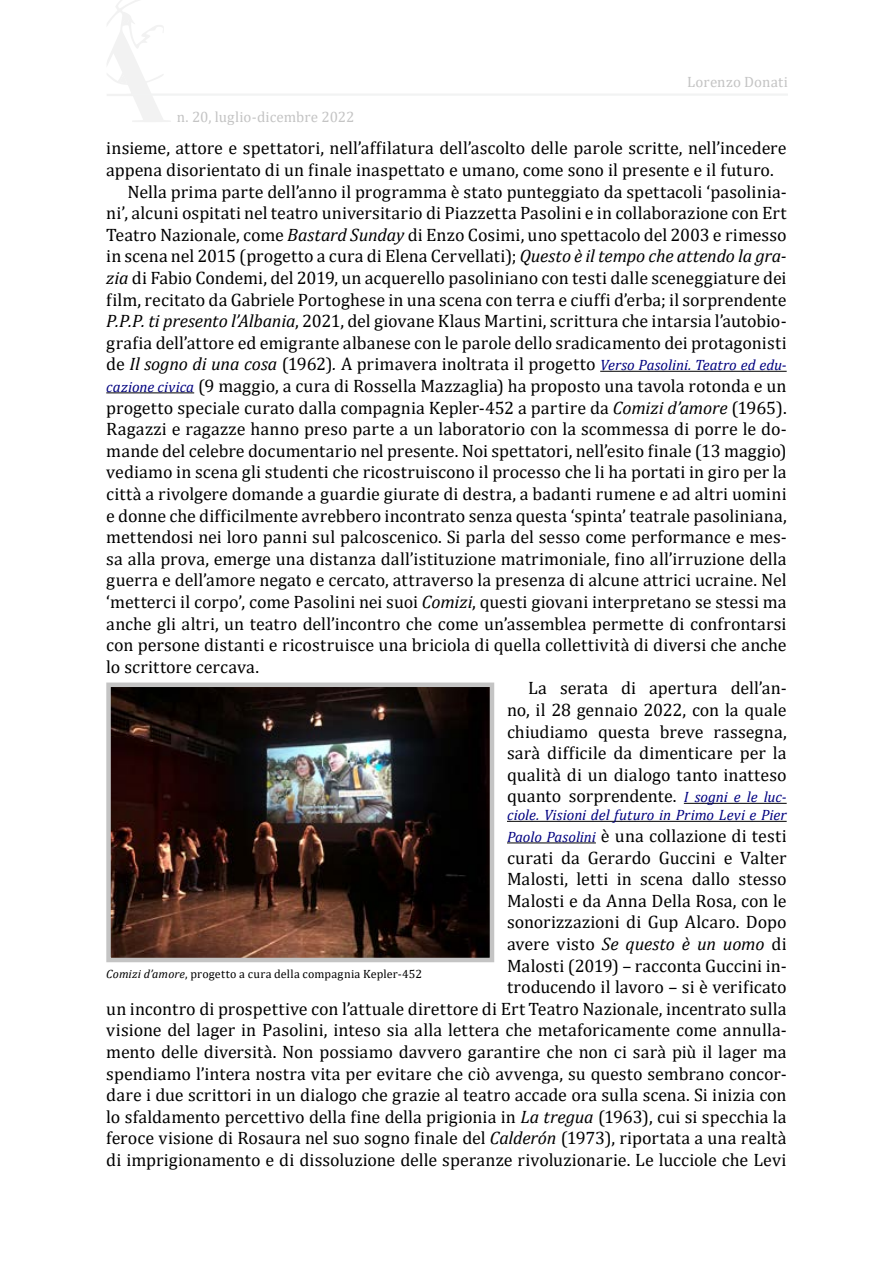
<style>
.page{position:relative;width:893px;height:1263px;background:#fff}
.page>*{position:absolute;margin:0;border:0;box-sizing:border-box;transform-origin:0 0}
.t1{font:18px/21.6px "Cambria";letter-spacing:.005em;color:#000;text-align:right}
.t2{font:italic 15px "Cambria";color:#000080}
.t3{font:15px "Cambria";letter-spacing:.005em;color:#c4c4c4}
.t4{font:12px "Cambria";letter-spacing:.02em;color:#000}
.s1{font-style:italic}
.s2{font-style:italic;font-size:15px;color:#000080}
</style>
<div class="page">
<svg style="left:107px;top:0;width:64px;height:122px"></svg>
<hr style="left:131px;top:93px;width:657px;height:3px;background:#f2f3f3">
<hr style="left:600px;top:371px;width:187px;height:1px;background:#000">
<hr style="left:106px;top:392px;width:88px;height:1px;background:#000">
<hr style="left:684px;top:803px;width:103px;height:1px;background:#000">
<hr style="left:507px;top:821px;width:280px;height:1px;background:#000">
<hr style="left:507px;top:842px;width:89px;height:1px;background:#000">
<img style="left:111px;top:687px;width:378px;height:270px">
<div style="left:106px;top:682px;width:388px;height:280px;border:4px solid #c4c4c4"></div>
<p class="t3" style="left:177px;top:108px;width:179px">n. 20, luglio-dicembre 2022</p>
<p class="t3" style="left:687px;top:73px;width:102px">Lorenzo Donati</p>
<p class="t1" style="left:106px;top:137px;width:682px">insieme, attore e spettatori, nell’affilatura dell’ascolto delle parole scritte, nell’incedere</p>
<p class="t1" style="left:106px;top:159px;width:669px">appena disorientato di un finale inaspettato e umano, come sono il presente e il futuro.</p>
<p class="t1" style="left:128px;top:181px;width:661px">Nella prima parte dell’anno il programma è stato punteggiato da spettacoli ‘pasolinia-</p>
<p class="t1" style="left:106px;top:202px;width:682px">ni’, alcuni ospitati nel teatro universitario di Piazzetta Pasolini e in collaborazione con Ert</p>
<p class="t1" style="left:106px;top:224px;width:682px">Teatro Nazionale, come <span class="s1">Bastard Sunday</span> di Enzo Cosimi, uno spettacolo del 2003 e rimesso</p>
<p class="t1" style="left:106px;top:245px;width:682px">in scena nel 2015 (progetto a cura di Elena Cervellati); <span class="s1">Questo è il tempo che attendo la gra-</span></p>
<p class="t1" style="left:106px;top:267px;width:682px"><span class="s1">zia</span> di Fabio Condemi, del 2019, un acquerello pasoliniano con testi dalle sceneggiature dei</p>
<p class="t1" style="left:106px;top:289px;width:682px">film, recitato da Gabriele Portoghese in una scena con terra e ciuffi d’erba; il sorprendente</p>
<p class="t1" style="left:106px;top:310px;width:682px"><span class="s1">P.P.P. ti presento l’Albania</span>, 2021, del giovane Klaus Martini, scrittura che intarsia l’autobio-</p>
<p class="t1" style="left:106px;top:332px;width:682px">grafia dell’attore ed emigrante albanese con le parole dello sradicamento dei protagonisti</p>
<p class="t1" style="left:106px;top:353px;width:682px">de <span class="s1">Il sogno di una cosa</span> (1962)<span class="s1">.</span> A primavera inoltrata il progetto <span class="s2">Verso Pasolini. Teatro ed edu-</span></p>
<p class="t1" style="left:106px;top:375px;width:682px"><span class="s2">cazione civica</span> (9 maggio, a cura di Rossella Mazzaglia) ha proposto una tavola rotonda e un</p>
<p class="t1" style="left:106px;top:397px;width:682px">progetto speciale curato dalla compagnia Kepler-452 a partire da <span class="s1">Comizi d’amore</span> (1965).</p>
<p class="t1" style="left:106px;top:418px;width:682px">Ragazzi e ragazze hanno preso parte a un laboratorio con la scommessa di porre le do-</p>
<p class="t1" style="left:106px;top:440px;width:682px">mande del celebre documentario nel presente. Noi spettatori, nell’esito finale (13 maggio)</p>
<p class="t1" style="left:106px;top:461px;width:682px">vediamo in scena gli studenti che ricostruiscono il processo che li ha portati in giro per la</p>
<p class="t1" style="left:106px;top:483px;width:682px">città a rivolgere domande a guardie giurate di destra, a badanti rumene e ad altri uomini</p>
<p class="t1" style="left:106px;top:505px;width:682px">e donne che difficilmente avrebbero incontrato senza questa ‘spinta’ teatrale pasoliniana,</p>
<p class="t1" style="left:106px;top:526px;width:682px">mettendosi nei loro panni sul palcoscenico. Si parla del sesso come performance e mes-</p>
<p class="t1" style="left:106px;top:548px;width:682px">sa alla prova, emerge una distanza dall’istituzione matrimoniale, fino all’irruzione della</p>
<p class="t1" style="left:106px;top:569px;width:682px">guerra e dell’amore negato e cercato, attraverso la presenza di alcune attrici ucraine. Nel</p>
<p class="t1" style="left:106px;top:591px;width:682px">‘metterci il corpo’, come Pasolini nei suoi <span class="s1">Comizi</span>, questi giovani interpretano se stessi ma</p>
<p class="t1" style="left:106px;top:613px;width:682px">anche gli altri, un teatro dell’incontro che come un’assemblea permette di confrontarsi</p>
<p class="t1" style="left:106px;top:634px;width:682px">con persone distanti e ricostruisce una briciola di quella collettività di diversi che anche</p>
<p class="t1" style="left:106px;top:656px;width:154px">lo scrittore cercava.</p>
<p class="t1" style="left:528px;top:677px;width:260px">La serata di apertura dell’an-</p>
<p class="t1" style="left:507px;top:699px;width:281px">no, il 28 gennaio 2022, con la quale</p>
<p class="t1" style="left:507px;top:721px;width:281px">chiudiamo questa breve rassegna,</p>
<p class="t1" style="left:507px;top:742px;width:281px">sarà difficile da dimenticare per la</p>
<p class="t1" style="left:507px;top:764px;width:281px">qualità di un dialogo tanto inatteso</p>
<p class="t1" style="left:507px;top:785px;width:281px">quanto sorprendente. <span class="s2">I sogni e le luc-</span></p>
<p class="t2" style="left:507px;top:805px;width:281px">ciole. Visioni del futuro in Primo Levi e Pier</p>
<p class="t1" style="left:106px;top:825px;width:682px"><span class="s2">Paolo Pasolini</span> è una collazione di testi<br>curati da Gerardo Guccini e Valter<br>Malosti, letti in scena dallo stesso<br>Malosti e da Anna Della Rosa, con le<br>sonorizzazioni di Gup Alcaro. Dopo<br>avere visto <span class="s1">Se questo è un uomo</span> di<br>Malosti (2019) – racconta Guccini in-<br>troducendo il lavoro – si è verificato<br>un incontro di prospettive con l’attuale direttore di Ert Teatro Nazionale, incentrato sulla visione del lager in Pasolini, inteso sia alla lettera che metaforicamente come annulla&shy;mento delle diversità. Non possiamo davvero garantire che non ci sarà più il lager ma spendiamo l’intera nostra vita per evitare che ciò avvenga, su questo sembrano concor&shy;dare i due scrittori in un dialogo che grazie al teatro accade ora sulla scena. Si inizia con lo sfaldamento percettivo della fine della prigionia in <span class="s1">La tregua</span> (1963), cui si specchia la feroce visione di Rosaura nel suo sogno finale del <span class="s1">Calderón</span> (1973), riportata a una realtà di imprigionamento e di dissoluzione delle speranze rivoluzionarie. Le lucciole che Levi</p>
<p class="t4" style="left:106px;top:967px;width:317px"><span class="s1">Comizi d’amore</span>, progetto a cura della compagnia Kepler-452</p>
</div>
